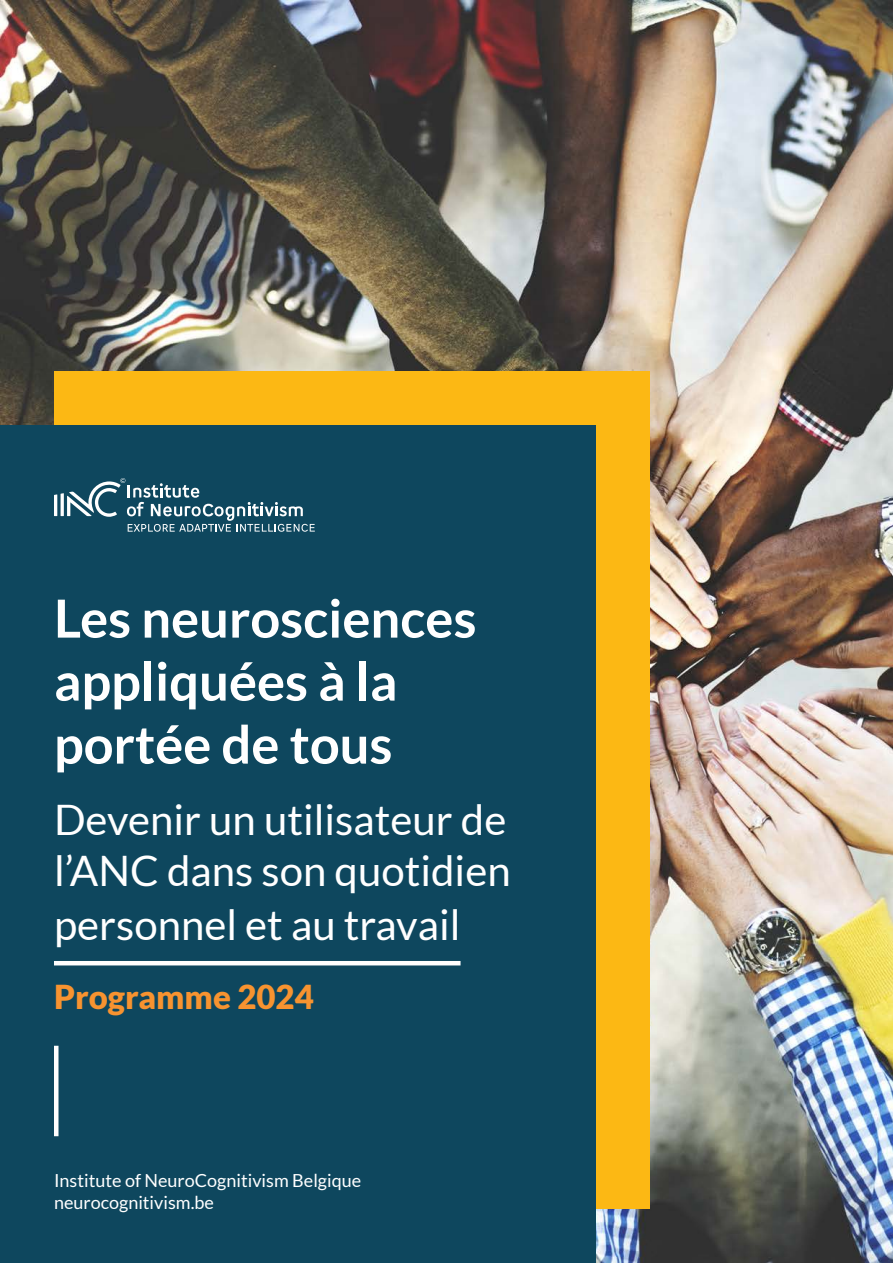
<style>
.page{position:relative;width:893px;height:1263px;background:#fff}
.page>*{position:absolute;margin:0;border:0;box-sizing:border-box;transform-origin:0 0}
.t1{font:700 52.5px/63px "Lato";color:#fff}
.t2{font:42px/50.4px "Lato";color:#fff}
.t3{font:900 33px "Lato";color:#f79330}
.t4{font:18px "Lato";color:#fff}
</style>
<div class="page">
<img style="left:0;top:0;width:893px;height:1263px">
<div style="left:54px;top:371px;width:595px;height:838px;background:#fcb814"></div>
<div style="left:0;top:425px;width:595px;height:838px;background:#0e475e"></div>
<hr style="left:54px;top:961px;width:407px;height:4px;background:#fff">
<hr style="left:54px;top:494px;width:3px;height:22px;background:#fff">
<hr style="left:61px;top:493px;width:3px;height:23px;background:#fff">
<svg style="left:67px;top:478px;width:248px;height:54px"></svg>
<hr style="left:54px;top:1046px;width:4px;height:90px;background:#fff">
<p class="t1" style="left:54px;top:586px;width:424px">Les neurosciences appliquées à la portée de tous</p>
<p class="t2" style="left:54px;top:795px;width:458px">Devenir un utilisateur de l’ANC dans son quotidien</p>
<p class="t2" style="left:54px;top:899px;width:408px">personnel et au travail</p>
<p class="t3" style="left:54px;top:978px;width:261px">Programme 2024</p>
<p class="t4" style="left:54px;top:1171px;width:309px">Institute of NeuroCognitivism Belgique</p>
<p class="t4" style="left:54px;top:1192px;width:161px">neurocognitivism.be</p>
</div>
